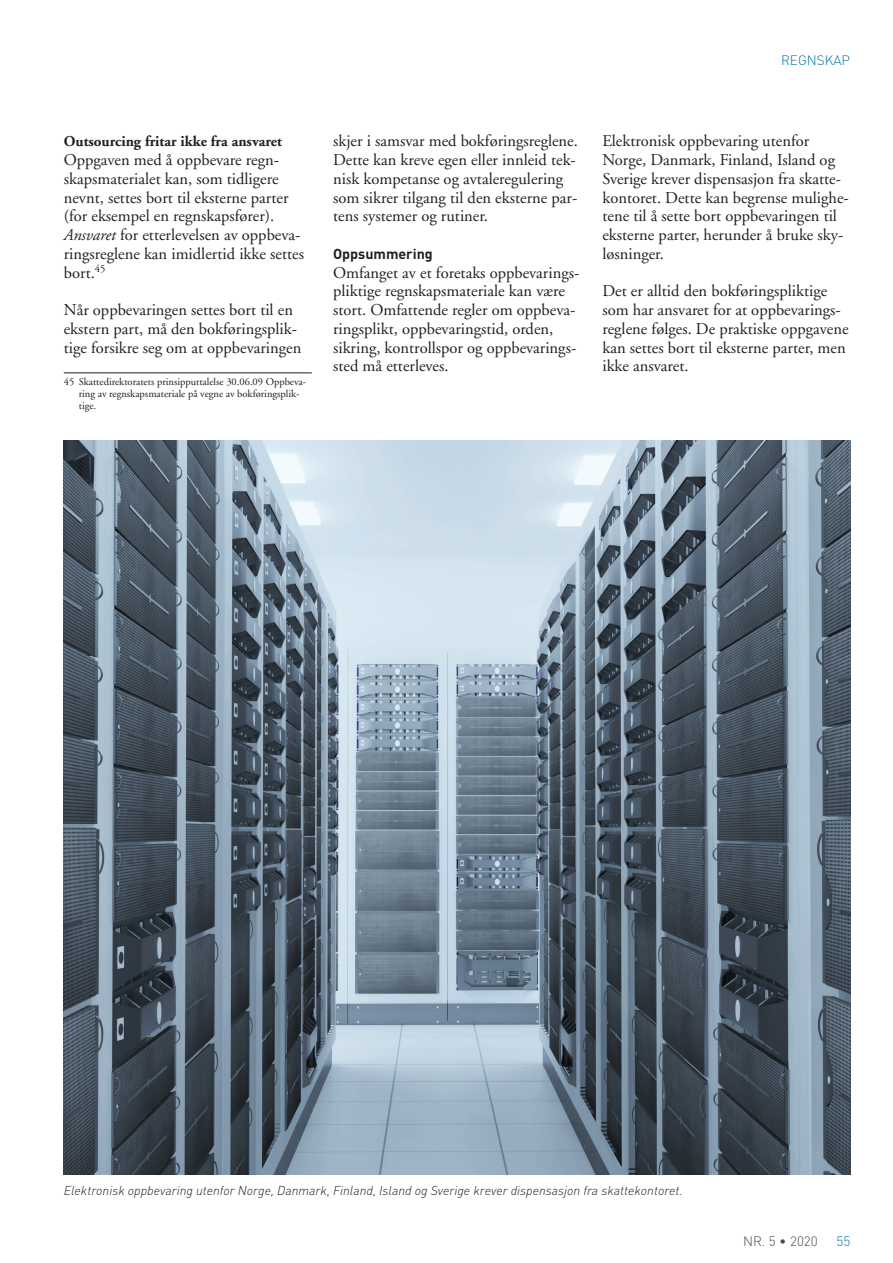
<style>
.page{position:relative;width:893px;height:1263px;background:#fff}
.page>*{position:absolute;margin:0;border:0;box-sizing:border-box;transform-origin:0 0}
.t1{font:16.5px/18.8px "Adobe Garamond";color:#231f20}
.t2{font:700 15px "Adobe Garamond";color:#231f20}
.t3{font:700 14.25px "DIN";color:#231f20}
.t4{font:300 13.5px "DIN";color:#0079a3}
.t5{font:300 13.5px "DIN";color:#4b4c4d}
.t6{font:italic 300 12.75px "DIN";color:#231f20}
.t7{font:10.5px/12px "Adobe Garamond";color:#231f20}
.s1{font-style:italic}
</style>
<div class="page">
<hr style="left:64px;top:372px;width:248px;height:1px;background:#231f20">
<img style="left:64px;top:440px;width:786px;height:734px">
<p class="t4" style="left:781px;top:52px;width:18px">REGN-SKAP</p>
<p class="t2" style="left:64px;top:133px;width:220px">Outsourcing fritar ikke fra ansvaret</p>
<p class="t1" style="left:64px;top:151px;width:242px">Oppgaven med å oppbevare regn&shy;skapsmaterialet kan, som tidligere nevnt, settes bort til eksterne parter (for eksempel en regnskapsfører).<br><span class="s1">Ansvaret</span> for etterlevelsen av oppbeva&shy;ringsreglene kan imidlertid ikke settes bort.<sup>45</sup></p>
<p class="t1" style="left:64px;top:301px;width:239px">Når oppbevaringen settes bort til en ekstern part, må den bokføringsplik&shy;tige forsikre seg om at oppbevaringen</p>
<p class="t7" style="left:79px;top:376px;width:229px;text-indent:-15px">45 Skattedirektoratets prinsipputtalelse 30.06.09 Oppbeva&shy;ring av regnskapsmateriale på vegne av bokføringsplik&shy;tige.</p>
<p class="t1" style="left:333px;top:132px;width:246px">skjer i samsvar med bokføringsreglene.<br>Dette kan kreve egen eller innleid tek&shy;nisk kompetanse og avtaleregulering som sikrer tilgang til den eksterne par&shy;tens systemer og rutiner.</p>
<p class="t3" style="left:333px;top:244px;width:101px">Oppsummering</p>
<p class="t1" style="left:333px;top:263px;width:248px">Omfanget av et foretaks oppbevarings&shy;pliktige regnskapsmateriale kan være stort. Omfattende regler om oppbeva&shy;ringsplikt, oppbevaringstid, orden, sikring, kontrollspor og oppbevarings&shy;sted må etterleves.</p>
<p class="t1" style="left:602px;top:132px;width:248px">Elektronisk oppbevaring utenfor Norge, Danmark, Finland, Island og Sverige krever dispensasjon fra skatte&shy;kontoret. Dette kan begrense mulighe&shy;tene til å sette bort oppbevaringen til eksterne parter, herunder å bruke sky&shy;løsninger.</p>
<p class="t1" style="left:602px;top:282px;width:248px">Det er alltid den bokføringspliktige som har ansvaret for at oppbevarings&shy;reglene følges. De praktiske oppgavene kan settes bort til eksterne parter, men ikke ansvaret.</p>
<p class="t6" style="left:64px;top:1183px;width:620px">Elektronisk oppbevaring utenfor Norge, Danmark, Finland, Island og Sverige krever dispensasjon fra skattekontoret.</p>
<p class="t5" style="left:743px;top:1232px;width:76px">NR. 5 • 2020</p>
<p class="t4" style="left:836px;top:1232px;width:16px">55</p>
</div>
